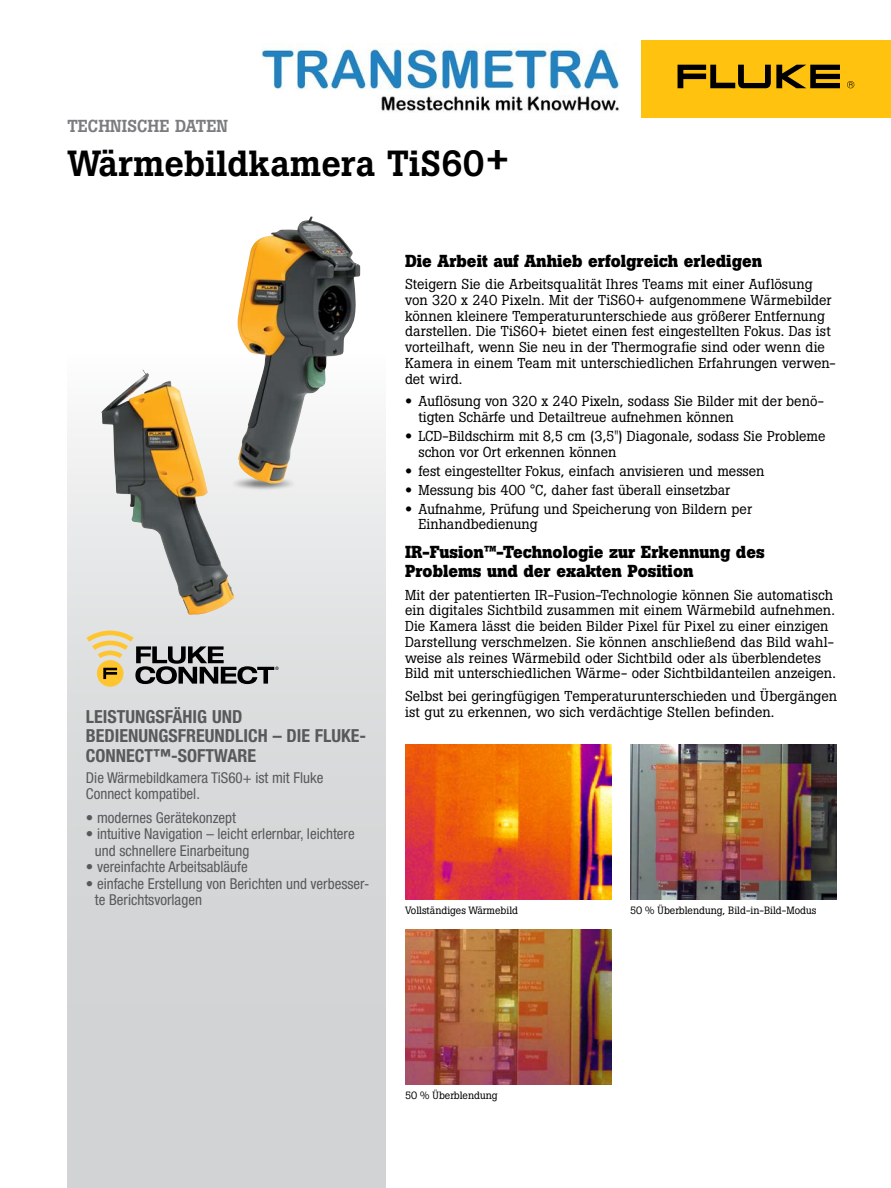
<style>
.page{position:relative;width:891px;height:1188px;background:#fff}
.page>*{position:absolute;margin:0;border:0;box-sizing:border-box;transform-origin:0 0}
.t1{font:500 36px "Boton Pro";color:#000}
.t2{font:700 condensed 18px/19.5px "Helvetica Neue LT Pro";color:#58595b}
.t3{font:700 17.25px/18.8px "Boton Pro";color:#000}
.t4{font:500 17.25px "Boton Pro";color:#7b7c7f}
.t5{font:condensed 15px/16.5px "Helvetica Neue LT Pro";color:#58595b}
.t6{font:14.25px/15.8px "Boton Pro";color:#000}
.t7{font:10.5px "Boton Pro";color:#000}
.s1{font-family:"Helvetica Neue LT Pro";font-weight:700}
</style>
<div class="page">
<div style="left:641px;top:40px;width:250px;height:78px;background:#ffc20e"></div>
<div style="left:68px;top:354px;width:318px;height:834px;background:linear-gradient(to bottom,#f2f3f3,#c8cbcc)"></div>
<svg style="left:677px;top:65px;width:177px;height:23px"></svg>
<img style="left:235px;top:475px;width:61px;height:17px">
<img style="left:237px;top:216px;width:123px;height:268px">
<img style="left:101px;top:369px;width:134px;height:246px">
<svg style="left:97px;top:660px;width:27px;height:27px"></svg>
<svg style="left:87px;top:631px;width:192px;height:53px;background:#b3afa1"></svg>
<img style="left:405px;top:745px;width:207px;height:155px">
<img style="left:405px;top:929px;width:207px;height:156px">
<img style="left:630px;top:745px;width:207px;height:155px">
<img style="left:262px;top:43px;width:357px;height:69px">
<p class="t4" style="left:68px;top:115px;width:162px">TECHNISCHE DATEN</p>
<h1 class="t1" style="left:68px;top:140px;width:445px">Wärmebildkamera TiS60+</h1>
<p class="t2" style="left:86px;top:707px;width:282px">LEISTUNGSFÄHIG UND<br>BEDIENUNGSFREUNDLICH – DIE FLUKE-<br>CONNECT™-SOFTWARE</p>
<p class="t5" style="left:86px;top:769px;width:239px">Die Wärmebildkamera TiS60+ ist mit Fluke<br>Connect kompatibel.</p>
<p class="t5" style="left:86px;top:809px;width:152px">• modernes Gerätekonzept</p>
<p class="t5" style="left:95px;top:825px;width:261px;text-indent:-9px">• intuitive Navigation – leicht erlernbar, leichtere und schnellere Einarbeitung</p>
<p class="t5" style="left:86px;top:858px;width:163px">• vereinfachte Arbeitsabläufe</p>
<p class="t5" style="left:95px;top:875px;width:276px;text-indent:-9px">• einfache Erstellung von Berichten und verbesser&shy;te Berichtsvorlagen</p>
<p class="t3" style="left:405px;top:251px;width:359px">Die Arbeit auf Anhieb erfolgreich erledigen</p>
<p class="t6" style="left:405px;top:276px;width:432px">Steigern Sie die Arbeitsqualität Ihres Teams mit einer Auflösung von 320 x 240 Pixeln. Mit der TiS60+ aufgenommene Wärmebilder können kleinere Temperaturunterschiede aus größerer Entfernung darstellen. Die TiS60+ bietet einen fest eingestellten Fokus. Das ist vorteilhaft, wenn Sie neu in der Thermografie sind oder wenn die Kamera in einem Team mit unterschiedlichen Erfahrungen verwen&shy;det wird.</p>
<p class="t6" style="left:418px;top:393px;width:407px;text-indent:-13px"><span class="s1">•</span> Auflösung von 320 x 240 Pixeln, sodass Sie Bilder mit der benö&shy;tigten Schärfe und Detailtreue aufnehmen können</p>
<p class="t6" style="left:418px;top:428px;width:409px;text-indent:-13px"><span class="s1">•</span> LCD-Bildschirm mit 8,5 cm (3,5") Diagonale, sodass Sie Probleme schon vor Ort erkennen können</p>
<p class="t6" style="left:405px;top:463px;width:361px"><span class="s1">•</span> fest eingestellter Fokus, einfach anvisieren und messen</p>
<p class="t6" style="left:405px;top:482px;width:327px"><span class="s1">•</span> Messung bis 400 °C, daher fast überall einsetzbar</p>
<p class="t6" style="left:418px;top:501px;width:335px;text-indent:-13px"><span class="s1">•</span> Aufnahme, Prüfung und Speicherung von Bildern per<br>Einhandbedienung</p>
<p class="t3" style="left:405px;top:543px;width:361px">IR-Fusion™-Technologie zur Erkennung des<br>Problems und der exakten Position</p>
<p class="t6" style="left:405px;top:587px;width:432px">Mit der patentierten IR-Fusion-Technologie können Sie automatisch ein digitales Sichtbild zusammen mit einem Wärmebild aufnehmen.<br>Die Kamera lässt die beiden Bilder Pixel für Pixel zu einer einzigen Darstellung verschmelzen. Sie können anschließend das Bild wahl&shy;weise als reines Wärmebild oder Sichtbild oder als überblendetes Bild mit unterschiedlichen Wärme- oder Sichtbildanteilen anzeigen.</p>
<p class="t6" style="left:405px;top:688px;width:433px">Selbst bei geringfügigen Temperaturunterschieden und Übergängen ist gut zu erkennen, wo sich verdächtige Stellen befinden.</p>
<p class="t7" style="left:405px;top:903px;width:115px">Vollständiges Wärmebild</p>
<p class="t7" style="left:630px;top:903px;width:188px">50 % Überblendung, Bild-in-Bild-Modus</p>
<p class="t7" style="left:405px;top:1088px;width:94px">50 % Überblendung</p>
</div>
